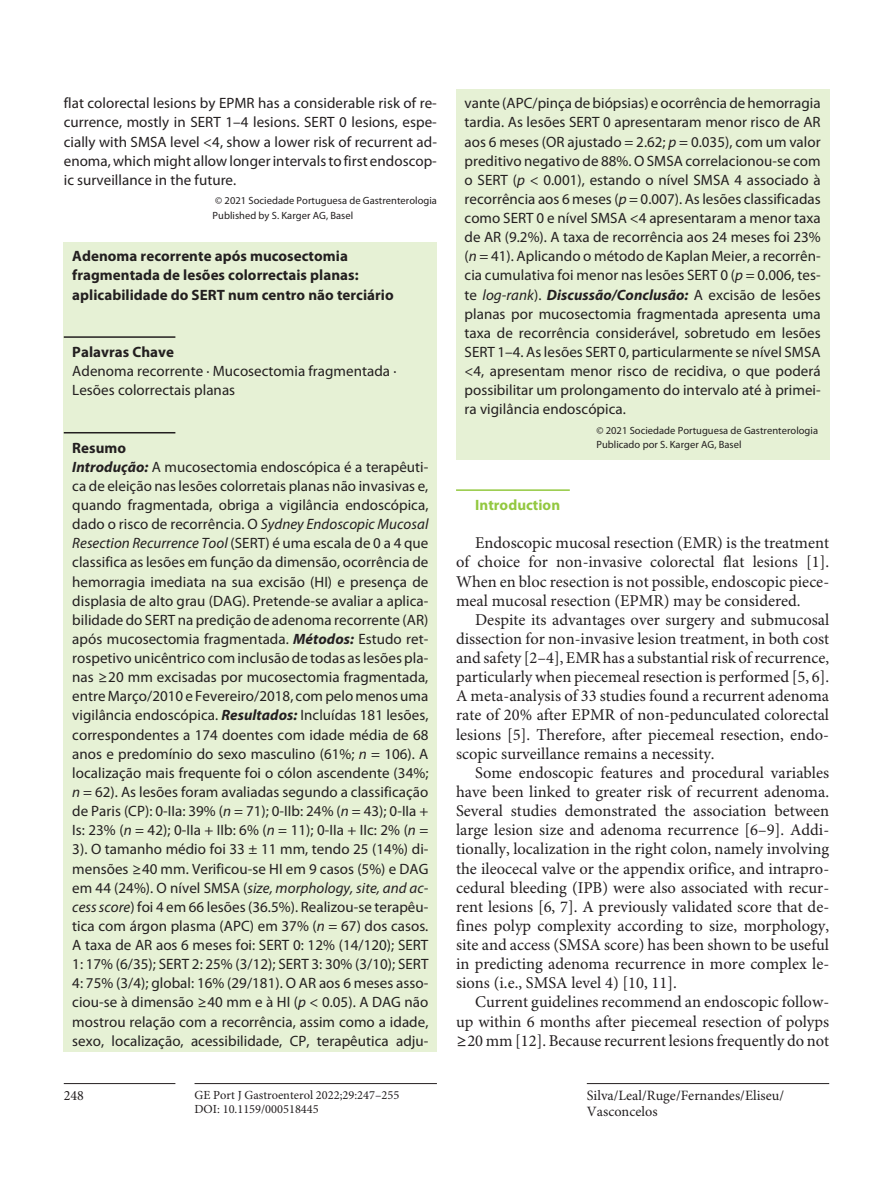
<style>
.page{position:relative;width:893px;height:1191px;background:#fff}
.page>*{position:absolute;margin:0;border:0;box-sizing:border-box;transform-origin:0 0}
.t1{font:16.5px/19px "Minion Pro";color:#231f20;text-align:justify}
.t2{font:15px/19.2px "Myriad Pro";letter-spacing:.005em;color:#231f20;text-align:justify}
.t3{font:700 15px/19.2px "Myriad Pro";letter-spacing:.005em;color:#231f20}
.t4{font:700 15px "Myriad Pro";letter-spacing:.005em;color:#93c840}
.t5{font:14.25px/15.9px "Minion Pro";color:#231f20}
.t6{font:12.3px/14px "Minion Pro";color:#231f20}
.t7{font:10.5px/14.7px "Myriad Pro";letter-spacing:.005em;color:#231f20}
.s1{font-weight:700}
.s2{font-weight:700;font-style:italic}
.s3{font-style:italic}
</style>
<div class="page">
<hr style="left:64px;top:1083px;width:111px;height:1px;background:#231f20">
<hr style="left:195px;top:1083px;width:242px;height:1px;background:#231f20">
<hr style="left:587px;top:1083px;width:242px;height:1px;background:#231f20">
<div style="left:456px;top:90px;width:373px;height:370px;background:#e6f1d5"></div>
<div style="left:64px;top:242px;width:373px;height:809px;background:#e6f1d5"></div>
<hr style="left:64px;top:336px;width:111px;height:2px;background:#231f20">
<hr style="left:64px;top:432px;width:111px;height:1px;background:#231f20">
<hr style="left:456px;top:489px;width:114px;height:2px;background:#93c840">
<p class="t2" style="left:64px;top:94px;width:375px">flat colorectal lesions by EPMR has a considerable risk of re&shy;currence, mostly in SERT 1–4 lesions. SERT 0 lesions, espe&shy;cially with SMSA level &lt;4, show a lower risk of recurrent ad&shy;enoma, which might allow longer intervals to first endoscop&shy;ic surveillance in the future.</p>
<p class="t7" style="left:213px;top:193px;width:226px">© 2021 Sociedade Portuguesa de Gastrenterologia<br>Published by S. Karger AG, Basel</p>
<p class="t3" style="left:72px;top:247px;width:323px">Adenoma recorrente após mucosectomia fragmentada de lesões colorrectais planas: aplicabilidade do SERT num centro não terciário</p>
<p class="t3" style="left:72px;top:342px;width:103px">Palavras Chave</p>
<p class="t2" style="left:72px;top:362px;width:326px">Adenoma recorrente · Mucosectomia fragmentada ·<br>Lesões colorrectais planas</p>
<p class="t2" style="left:72px;top:438px;width:358px;text-align:left"><span class="s1">Resumo<br></span><span class="s2">Introdução:</span> A mucosectomia endoscópica é a terapêuti&shy;ca de eleição nas lesões colorretais planas não invasivas e, quando fragmentada, obriga a vigilância endoscópica, dado o risco de recorrência. O <span class="s3">Sydney Endoscopic Mucosal Resection Recurrence Tool</span> (SERT) é uma escala de 0 a 4 que classifica as lesões em função da dimensão, ocorrência de hemorragia imediata na sua excisão (HI) e presença de displasia de alto grau (DAG). Pretende-se avaliar a aplica&shy;bilidade do SERT na predição de adenoma recorrente (AR) após mucosectomia fragmentada. <span class="s2">Métodos:</span> Estudo ret&shy;rospetivo unicêntrico com inclusão de todas as lesões pla&shy;nas ≥20 mm excisadas por mucosectomia fragmentada, entre Março/2010 e Fevereiro/2018, com pelo menos uma vigilância endoscópica. <span class="s2">Resultados:</span> Incluídas 181 lesões, correspondentes a 174 doentes com idade média de 68 anos e predomínio do sexo masculino (61%; <span class="s3">n</span> = 106). A localização mais frequente foi o cólon ascendente (34%; <span class="s3">n</span> = 62). As lesões foram avaliadas segundo a classificação de Paris (CP): 0-IIa: 39% (<span class="s3">n</span> = 71); 0-IIb: 24% (<span class="s3">n</span> = 43); 0-IIa + Is: 23% (<span class="s3">n</span> = 42); 0-IIa + IIb: 6% (<span class="s3">n</span> = 11); 0-IIa + IIc: 2% (<span class="s3">n</span> = 3). O tamanho médio foi 33 ± 11 mm, tendo 25 (14%) di&shy;mensões ≥40 mm. Verificou-se HI em 9 casos (5%) e DAG em 44 (24%). O nível SMSA (<span class="s3">size, morphology, site, and ac&shy;cess score</span>) foi 4 em 66 lesões (36.5%). Realizou-se terapêu&shy;tica com árgon plasma (APC) em 37% (<span class="s3">n</span> = 67) dos casos.<br>A taxa de AR aos 6 meses foi: SERT 0: 12% (14/120); SERT 1: 17% (6/35); SERT 2: 25% (3/12); SERT 3: 30% (3/10); SERT 4: 75% (3/4); global: 16% (29/181). O AR aos 6 meses asso&shy;ciou-se à dimensão ≥40 mm e à HI (<span class="s3">p</span> &lt; 0.05). A DAG não mostrou relação com a recorrência, assim como a idade, sexo, localização, acessibilidade, CP, terapêutica adju-</p>
<p class="t5" style="left:64px;top:1088px;width:22px">248</p>
<p class="t6" style="left:195px;top:1088px;width:206px">GE Port J Gastroenterol 2022;29:247–255<br>DOI: 10.1159/000518445</p>
<p class="t2" style="left:465px;top:94px;width:358px">vante (APC/pinça de biópsias) e ocorrência de hemorragia tardia. As lesões SERT 0 apresentaram menor risco de AR aos 6 meses (OR ajustado = 2.62; <span class="s3">p</span> = 0.035), com um valor preditivo negativo de 88%. O SMSA correlacionou-se com o SERT (<span class="s3">p</span> &lt; 0.001), estando o nível SMSA 4 associado à recorrência aos 6 meses (<span class="s3">p</span> = 0.007). As lesões classificadas como SERT 0 e nível SMSA &lt;4 apresentaram a menor taxa de AR (9.2%). A taxa de recorrência aos 24 meses foi 23% (<span class="s3">n</span> = 41). Aplicando o método de Kaplan Meier, a recorrên&shy;cia cumulativa foi menor nas lesões SERT 0 (<span class="s3">p</span> = 0.006, tes&shy;te <span class="s3">log-rank</span>). <span class="s2">Discussão/Conclusão:</span> A excisão de lesões planas por mucosectomia fragmentada apresenta uma taxa de recorrência considerável, sobretudo em lesões SERT 1–4. As lesões SERT 0, particularmente se nível SMSA &lt;4, apresentam menor risco de recidiva, o que poderá possibilitar um prolongamento do intervalo até à primei&shy;ra vigilância endoscópica.</p>
<p class="t7" style="left:596px;top:423px;width:223px">© 2021 Sociedade Portuguesa de Gastrenterologia<br>Publicado por S. Karger AG, Basel</p>
<p class="t4" style="left:475px;top:496px;width:86px">Introduction</p>
<p class="t1" style="left:456px;top:534px;width:375px;text-indent:19px">Endoscopic mucosal resection (EMR) is the treatment of choice for non-invasive colorectal flat lesions [1].<br>When en bloc resection is not possible, endoscopic piece&shy;meal mucosal resection (EPMR) may be considered.</p>
<p class="t1" style="left:456px;top:610px;width:375px;text-indent:19px">Despite its advantages over surgery and submucosal dissection for non-invasive lesion treatment, in both cost and safety [2–4], EMR has a substantial risk of recurrence, particularly when piecemeal resection is performed [5, 6].<br>A meta-analysis of 33 studies found a recurrent adenoma rate of 20% after EPMR of non-pedunculated colorectal lesions [5]. Therefore, after piecemeal resection, endo&shy;scopic surveillance remains a necessity.</p>
<p class="t1" style="left:456px;top:763px;width:375px;text-indent:19px">Some endoscopic features and procedural variables have been linked to greater risk of recurrent adenoma.<br>Several studies demonstrated the association between large lesion size and adenoma recurrence [6–9]. Addi&shy;tionally, localization in the right colon, namely involving the ileocecal valve or the appendix orifice, and intrapro&shy;cedural bleeding (IPB) were also associated with recur&shy;rent lesions [6, 7]. A previously validated score that de&shy;fines polyp complexity according to size, morphology, site and access (SMSA score) has been shown to be useful in predicting adenoma recurrence in more complex le&shy;sions (i.e., SMSA level 4) [10, 11].</p>
<p class="t1" style="left:456px;top:993px;width:375px;text-indent:19px">Current guidelines recommend an endoscopic follow&shy;up within 6 months after piecemeal resection of polyps ≥20 mm [12]. Because recurrent lesions frequently do not</p>
<p class="t5" style="left:587px;top:1088px;width:199px">Silva/Leal/Ruge/Fernandes/Eliseu/<br>Vasconcelos</p>
</div>
